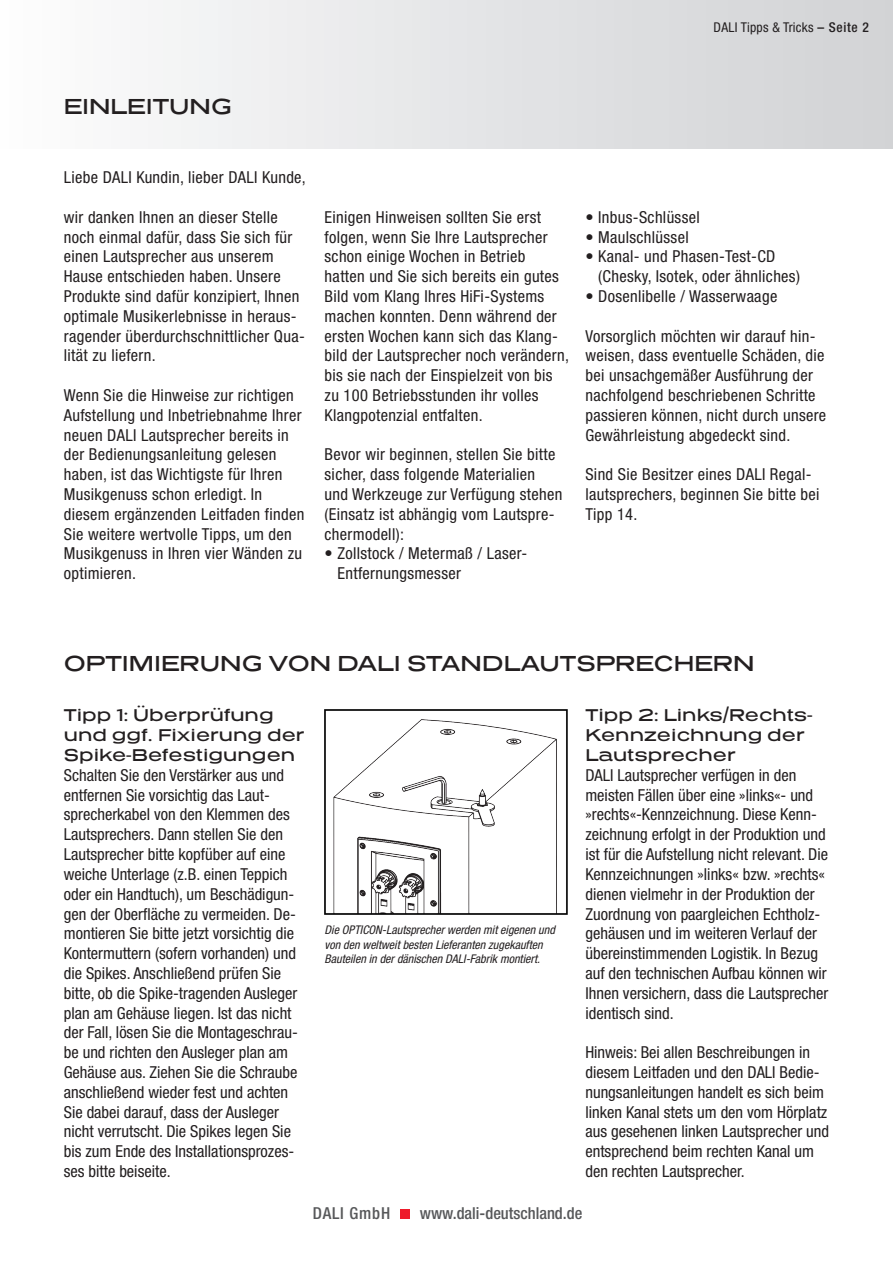
<style>
.page{position:relative;width:893px;height:1263px;background:#fff}
.page>*{position:absolute;margin:0;border:0;box-sizing:border-box;transform-origin:0 0}
.Heading_1{font:21px "Presicav Rg";color:#231f20}
.Body_text{font:condensed 16.5px/19.8px "Helvetica Neue";letter-spacing:.02em;color:#231f20}
.Body_text-2{font:condensed 16.5px/19.8px "Helvetica Neue";color:#231f20}
.Body_text-3{font:16.5px/19.8px "Presicav Rg";color:#231f20}
.t1{font:500 condensed 16.5px "Helvetica Neue";color:#57585a}
.t2{font:500 condensed 16.5px "Helvetica Neue";letter-spacing:.05em;color:#57585a}
.Body_text-4{font:condensed 13.5px "Helvetica Neue";letter-spacing:.02em;color:#231f20}
.Figuretext{font:italic condensed 12px/14.4px "Helvetica Neue";color:#231f20}
.s1{font-weight:500}
</style>
<div class="page">
<div style="left:400px;top:1209px;width:10px;height:9px;background:#ee1b2b"></div>
<div style="left:0;top:0;width:893px;height:149px;background:linear-gradient(to right,#fdfdfd,#d0d2d4)"></div>
<img style="left:325px;top:709px;width:242px;height:205px">
<p class="Body_text-4" style="left:714px;top:19px;width:157px">DALI Tipps &amp; Tricks <span class="s1">– Seite 2</span></p>
<p class="Heading_1" style="left:64px;top:92px;width:170px">EINLEITUNG</p>
<p class="Body_text" style="left:64px;top:167px;width:244px">Liebe DALI Kundin, lieber DALI Kunde,</p>
<p class="Body_text" style="left:64px;top:207px;width:237px">wir danken Ihnen an dieser Stelle noch einmal dafür, dass Sie sich für einen Lautsprecher aus unserem Hause entschieden haben. Unsere Produkte sind dafür konzipiert, Ihnen optimale Musikerlebnisse in heraus-</p>
<p class="Body_text" style="left:64px;top:326px;width:243px">ragender überdurchschnittlicher Qua&shy;lität zu liefern.</p>
<p class="Body_text" style="left:64px;top:385px;width:242px">Wenn Sie die Hinweise zur richtigen Aufstellung und Inbetriebnahme Ihrer neuen DALI Lautsprecher bereits in der Bedienungsanleitung gelesen haben, ist das Wichtigste für Ihren Musikgenuss schon erledigt. In diesem ergänzenden Leitfaden finden Sie weitere wertvolle Tipps, um den</p>
<p class="Body_text" style="left:64px;top:543px;width:240px">Musikgenuss in Ihren vier Wänden zu optimieren.</p>
<p class="Body_text" style="left:325px;top:207px;width:246px">Einigen Hinweisen sollten Sie erst folgen, wenn Sie Ihre Lautsprecher schon einige Wochen in Betrieb hatten und Sie sich bereits ein gutes Bild vom Klang Ihres HiFi-Systems machen konnten. Denn während der ersten Wochen kann sich das Klang&shy;bild der Lautsprecher noch verändern, bis sie nach der Einspielzeit von bis zu 100 Betriebsstunden ihr volles Klangpotenzial entfalten.</p>
<p class="Body_text" style="left:325px;top:444px;width:239px">Bevor wir beginnen, stellen Sie bitte sicher, dass folgende Materialien und Werkzeuge zur Verfügung stehen (Einsatz ist abhängig vom Lautspre&shy;chermodell):</p>
<p class="Body_text" style="left:337px;top:543px;width:191px;text-indent:-13px">• Zollstock / Metermaß / Laser-<br>Entfernungsmesser</p>
<p class="Body_text" style="left:585px;top:207px;width:116px">• Inbus-Schlüssel</p>
<p class="Body_text" style="left:585px;top:227px;width:105px">• Maulschlüssel</p>
<p class="Body_text" style="left:598px;top:246px;width:203px;text-indent:-13px">• Kanal- und Phasen-Test-CD (Chesky, Isotek, oder ähnliches)</p>
<p class="Body_text" style="left:585px;top:286px;width:194px">• Dosenlibelle / Wasserwaage</p>
<p class="Body_text" style="left:585px;top:326px;width:242px">Vorsorglich möchten wir darauf hin&shy;weisen, dass eventuelle Schäden, die bei unsachgemäßer Ausführung der nachfolgend beschriebenen Schritte passieren können, nicht durch unsere Gewährleistung abgedeckt sind.</p>
<p class="Body_text" style="left:585px;top:464px;width:236px">Sind Sie Besitzer eines DALI Regal&shy;lautsprechers, beginnen Sie bitte bei<br>Tipp 14.</p>
<p class="Heading_1" style="left:64px;top:649px;width:692px">OPTIMIERUNG VON DALI STANDLAUTSPRECHERN</p>
<p class="Body_text-3" style="left:64px;top:705px;width:242px">Tipp 1: Überprüfung und ggf. Fixierung der<br>Spike-Befestigungen</p>
<p class="Body_text-2" style="left:64px;top:765px;width:236px">Schalten Sie den Verstärker aus und entfernen Sie vorsichtig das Laut&shy;sprecherkabel von den Klemmen des Lautsprechers. Dann stellen Sie den Lautsprecher bitte kopfüber auf eine weiche Unterlage (z.B. einen Teppich oder ein Handtuch), um Beschädigun&shy;gen der Oberfläche zu vermeiden. De&shy;montieren Sie bitte jetzt vorsichtig die Kontermuttern (sofern vorhanden) und die Spikes. Anschließend prüfen Sie bitte, ob die Spike-tragenden Ausleger plan am Gehäuse liegen. Ist das nicht der Fall, lösen Sie die Montageschrau&shy;be und richten den Ausleger plan am Gehäuse aus. Ziehen Sie die Schraube anschließend wieder fest und achten Sie dabei darauf, dass der Ausleger nicht verrutscht. Die Spikes legen Sie bis zum Ende des Installationsprozes&shy;ses bitte beiseite.</p>
<p class="Figuretext" style="left:325px;top:923px;width:232px">Die OPTICON-Lautsprecher werden mit eigenen und von den weltweit besten Lieferanten zugekauften<br>Bauteilen in der dänischen DALI-Fabrik montiert.</p>
<p class="Body_text-3" style="left:585px;top:705px;width:229px">Tipp 2: Links/Rechts-<br>Kennzeichnung der<br>Lautsprecher</p>
<p class="Body_text-2" style="left:585px;top:765px;width:245px">DALI Lautsprecher verfügen in den meisten Fällen über eine »links«- und »rechts«-Kennzeichnung. Diese Kenn&shy;zeichnung erfolgt in der Produktion und ist für die Aufstellung nicht relevant. Die Kennzeichnungen »links« bzw. »rechts« dienen vielmehr in der Produktion der Zuordnung von paargleichen Echtholz&shy;gehäusen und im weiteren Verlauf der übereinstimmenden Logistik. In Bezug auf den technischen Aufbau können wir Ihnen versichern, dass die Lautsprecher identisch sind.</p>
<p class="Body_text-2" style="left:585px;top:1042px;width:245px">Hinweis: Bei allen Beschreibungen in diesem Leitfaden und den DALI Bedie&shy;nungsanleitungen handelt es sich beim linken Kanal stets um den vom Hörplatz aus gesehenen linken Lautsprecher und entsprechend beim rechten Kanal um den rechten Lautsprecher.</p>
<p class="t2" style="left:313px;top:1203px;width:79px">DALI GmbH</p>
<p class="t1" style="left:420px;top:1203px;width:164px">www.dali-deutschland.de</p>
</div>
